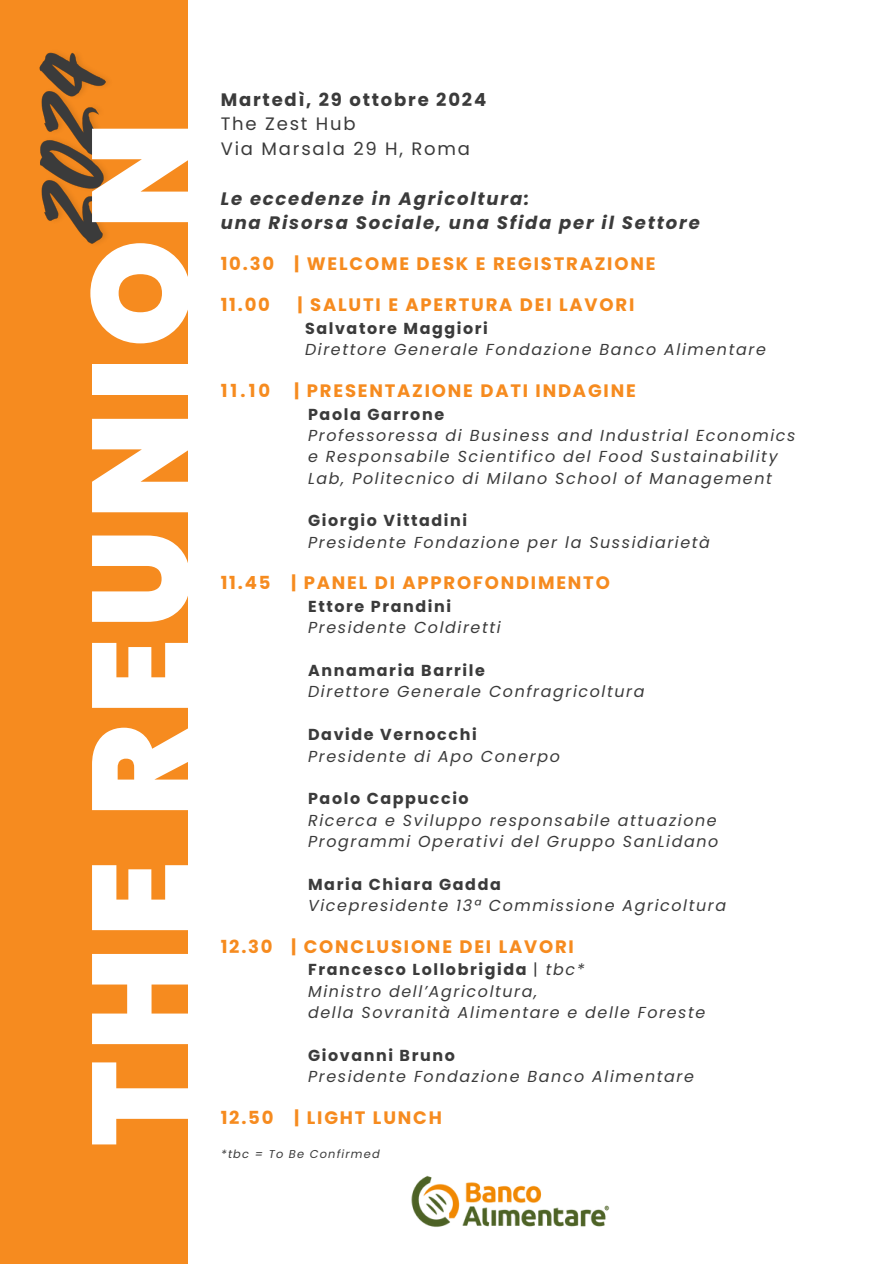
<style>
.page{position:relative;width:894px;height:1264px;background:#fff}
.page>*{position:absolute;margin:0;border:0;box-sizing:border-box;transform-origin:0 0}
.t1{font:900 137.55px "Poppins";letter-spacing:.075em;color:#fff}
.t2{font:700 18px "Poppins";letter-spacing:.1em;color:#f68b1f}
.t3{font:italic 700 18px "Poppins";letter-spacing:.1em;color:#3b3b3b}
.t4{font:18px/24.8px "Poppins";letter-spacing:.1em;color:#3b3b3b}
.t5{font:italic 15.9px/21.3px "Poppins";letter-spacing:.1em;color:#3b3b3b}
.t6{font:700 15.9px "Poppins";letter-spacing:.1em;color:#3b3b3b}
.t7{font:italic 11.4px "Poppins";letter-spacing:.1em;color:#3b3b3b}
.s1{font-weight:700}
.s2{font-weight:700;font-style:normal}
.s3{font-style:normal}
</style>
<div class="page">
<div style="left:0;top:0;width:188px;height:1263px;background:#f68b1f"></div>
<img style="left:411px;top:1175px;width:199px;height:52px">
<img style="left:39px;top:52px;width:69px;height:192px">
<p class="t1" style="left:45px;top:1145px;width:1025px;rotate:-90deg">THE REUNION</p>
<p class="t4" style="left:221px;top:87px;width:267px"><span class="s1">Martedì, 29 ottobre 2024<br></span>The Zest Hub<br>Via Marsala 29 H, Roma</p>
<p class="t3" style="left:221px;top:186px;width:310px">Le eccedenze in Agricoltura:</p>
<h6 class="t3" style="left:221px;top:210px;width:480px">una Risorsa Sociale, una Sfida per il Settore</h6>
<h6 class="t2" style="left:221px;top:251px;width:55px">10.30</h6>
<p class="t2" style="left:221px;top:292px;width:51px">11.00</p>
<p class="t2" style="left:294px;top:251px;width:362px">| WELCOME DESK E REGISTRAZIONE</p>
<p class="t2" style="left:297px;top:292px;width:338px">| SALUTI E APERTURA DEI LAVORI</p>
<p class="t6" style="left:305px;top:317px;width:184px">Salvatore Maggiori</p>
<p class="t5" style="left:305px;top:339px;width:462px">Direttore Generale Fondazione Banco Alimentare</p>
<p class="t2" style="left:221px;top:378px;width:51px">11.10</p>
<p class="t2" style="left:294px;top:378px;width:343px">| PRESENTAZIONE DATI INDAGINE</p>
<h5 class="t5" style="left:308px;top:403px;width:488px"><span class="s2">Paola Garrone<br></span>Professoressa di Business and Industrial Economics e Responsabile Scientifico del Food Sustainability Lab, Politecnico di Milano School of Management</h5>
<h4 class="t6" style="left:308px;top:509px;width:160px">Giorgio Vittadini</h4>
<p class="t5" style="left:308px;top:531px;width:403px">Presidente Fondazione per la Sussidiarietà</p>
<p class="t2" style="left:221px;top:570px;width:51px">11.45</p>
<p class="t2" style="left:291px;top:570px;width:320px">| PANEL DI APPROFONDIMENTO</p>
<h6 class="t5" style="left:308px;top:595px;width:194px"><span class="s2">Ettore Prandini<br></span>Presidente Coldiretti</h6>
<h6 class="t5" style="left:308px;top:660px;width:338px"><span class="s2">Annamaria Barrile<br></span>Direttore Generale Confragricoltura</h6>
<p class="t5" style="left:308px;top:724px;width:253px"><span class="s2">Davide Vernocchi<br></span>Presidente di Apo Conerpo</p>
<p class="t5" style="left:308px;top:788px;width:411px"><span class="s2">Paolo Cappuccio<br></span>Ricerca e Sviluppo responsabile attuazione<br>Programmi Operativi del Gruppo SanLidano</p>
<p class="t6" style="left:308px;top:873px;width:194px">Maria Chiara Gadda</p>
<h6 class="t5" style="left:308px;top:895px;width:419px">Vicepresidente 13ª Commissione Agricoltura</h6>
<h6 class="t2" style="left:221px;top:934px;width:53px">12.30</h6>
<p class="t2" style="left:291px;top:934px;width:284px">| CONCLUSIONE DEI LAVORI</p>
<h6 class="t5" style="left:308px;top:959px;width:398px"><span class="s2">Francesco Lollobrigida</span> <span class="s3">|</span> tbc*<br>Ministro dell’Agricoltura,<br>della Sovranità Alimentare e delle Foreste</h6>
<h6 class="t6" style="left:308px;top:1044px;width:148px">Giovanni Bruno</h6>
<h6 class="t5" style="left:308px;top:1066px;width:387px">Presidente Fondazione Banco Alimentare</h6>
<p class="t2" style="left:221px;top:1104px;width:54px">12.50</p>
<h6 class="t2" style="left:294px;top:1104px;width:149px">| LIGHT LUNCH</h6>
<p class="t7" style="left:221px;top:1146px;width:160px">*tbc = To Be Confirmed</p>
</div>
